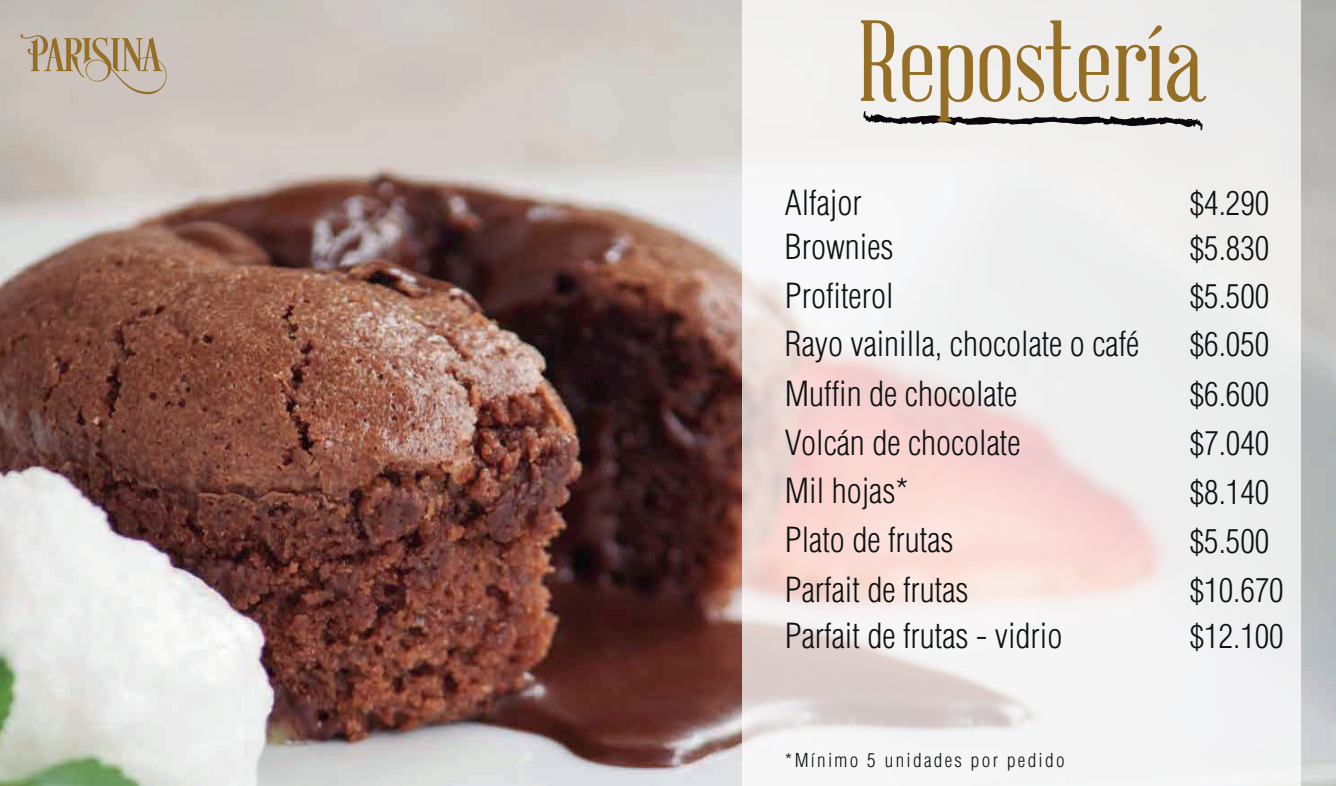
<style>
.page{position:relative;width:1336px;height:786px;background:#fff}
.page>*{position:absolute;margin:0;border:0;box-sizing:border-box;transform-origin:0 0}
.t1{font:112.5px "Abraham Lincoln";color:#956f26}
.t2{font:300 condensed 33.75px/48.9px "Helvetica";color:#0f1214}
.t3{font:300 condensed 32.5px/48.9px "Helvetica";color:#0f1214}
.t4{font:300 condensed 18.75px "Helvetica";letter-spacing:.12em;color:#0f1214}
</style>
<div class="page">
<img style="left:0;top:0;width:1335px;height:785px">
<svg style="left:742px;top:0;width:558px;height:785px;fill:#f1eeee"></svg>
<svg style="left:862px;top:111px;width:340px;height:19px"></svg>
<svg style="left:20px;top:34px;width:147px;height:60px;background:#beaf9b"></svg>
<h1 class="t1" style="left:858px;top:3px;width:347px">Repostería</h1>
<p class="t2" style="left:784px;top:180px;width:110px;line-height:44.5px">Alfajor<br>Brownies</p>
<p class="t2" style="left:784px;top:271px;width:356px">Profiterol<br>Rayo vainilla, chocolate o café<br>Muffin de chocolate<br>Volcán de chocolate<br>Mil hojas*<br>Plato de frutas<br>Parfait de frutas</p>
<p class="t3" style="left:1189px;top:181px;width:81px;line-height:44.5px">$4.290 $5.830</p>
<p class="t3" style="left:1189px;top:272px;width:95px">$5.500 $6.050 $6.600 $7.040 $8.140 $5.500 $10.670</p>
<p class="t2" style="left:784px;top:611px;width:279px">Parfait de frutas - vidrio</p>
<p class="t3" style="left:1189px;top:611px;width:95px">$12.100</p>
<p class="t4" style="left:784px;top:748px;width:281px">*Mínimo 5 unidades por pedido</p>
</div>
